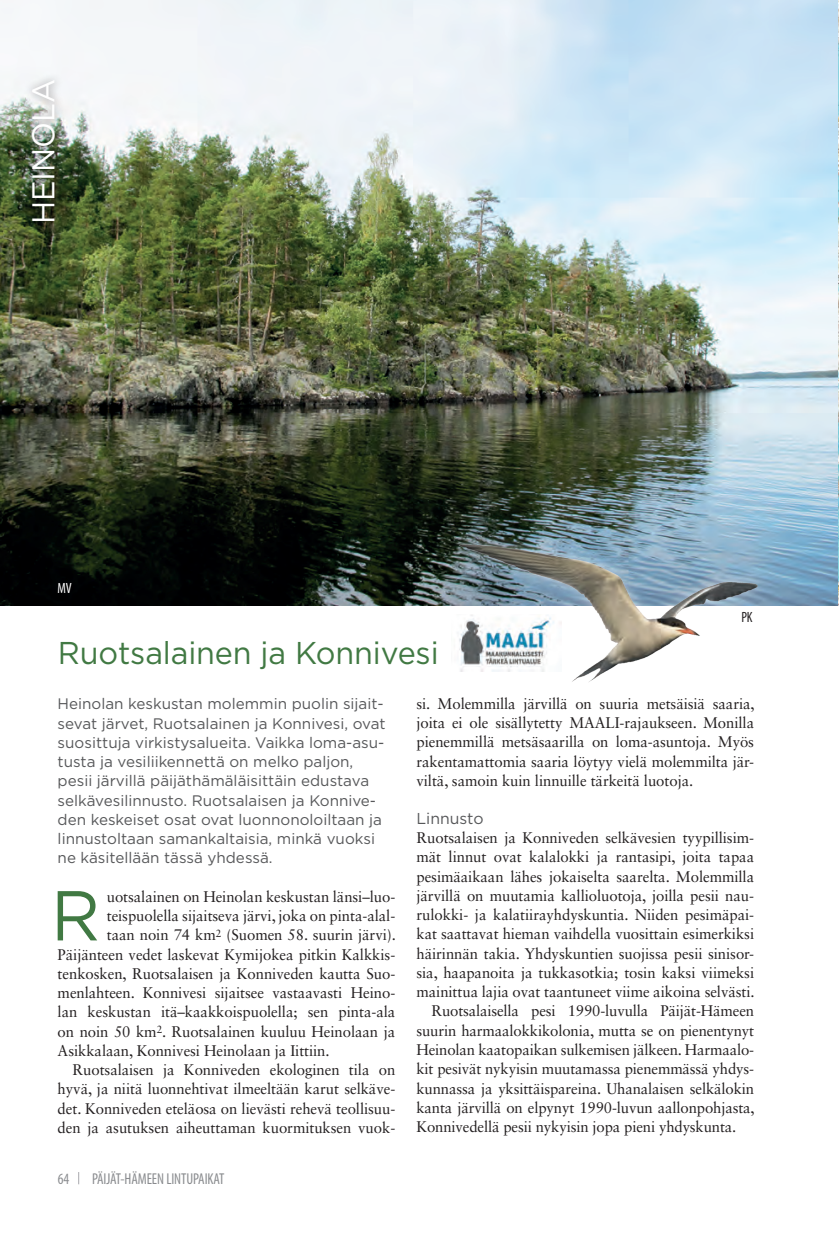
<style>
.page{position:relative;width:839px;height:1241px;background:#fff}
.page>*{position:absolute;margin:0;border:0;box-sizing:border-box;transform-origin:0 0}
.t1{font:70.35px "Gotham";color:#417943}
.t2{font:31.5px "Gotham";letter-spacing:-.005em;color:#417943}
.t3{font:31.5px "Gotham";letter-spacing:-.005em;color:#fff}
.t4{font:condensed 15.75px "Myriad Pro";letter-spacing:-.005em;color:#8a8c8f;scale:.95 1}
.t5{font:15.75px "Gotham";color:#57585a}
.t6{font:15.4px/19.2px "Sabon LT Std";letter-spacing:-.005em;color:#231f20;text-align:justify}
.t7{font:15.22px/19.2px "Gotham";color:#57585a}
.t8{font:condensed 14.88px "Myriad Pro";color:#fff;scale:.95 1}
.t9{font:condensed 14.88px "Myriad Pro";color:#231f20;scale:.95 1}
</style>
<div class="page">
<svg style="left:78px;top:1172px;width:1px;height:12px"></svg>
<img style="left:0;top:0;width:839px;height:605px">
<div style="left:22px;top:72px;width:43px;height:158px;background:#231f20;opacity:.55"></div>
<img style="left:445px;top:515px;width:343px;height:167px">
<h2 class="t3" style="left:23px;top:224px;width:146px;rotate:-90deg">HEINOLA</h2>
<p class="t8" style="left:58px;top:579px;width:16px">MV</p>
<p class="t9" style="left:741px;top:608px;width:13px">PK</p>
<h2 class="t2" style="left:58px;top:633px;width:382px">Ruotsalainen ja Konnivesi</h2>
<p class="t6" style="left:416px;top:693px;width:340px">si. Molemmilla järvillä on suuria metsäisiä saaria, joita ei ole sisällytetty MAALI-rajaukseen. Monilla pienemmillä metsäsaarilla on loma-asuntoja. Myös rakentamattomia saaria löytyy vielä molemmilta jär&shy;viltä, samoin kuin linnuille tärkeitä luotoja.</p>
<p class="t5" style="left:416px;top:808px;width:68px">Linnusto</p>
<p class="t6" style="left:416px;top:828px;width:339px">Ruotsalaisen ja Konniveden selkävesien tyypillisim-</p>
<p class="t6" style="left:416px;top:847px;width:339px">mät linnut ovat kalalokki ja rantasipi, joita tapaa</p>
<p class="t6" style="left:416px;top:866px;width:339px">pesimäaikaan lähes jokaiselta saarelta. Molemmilla</p>
<p class="t6" style="left:416px;top:885px;width:339px">järvillä on muutamia kallioluotoja, joilla pesii nau-</p>
<p class="t6" style="left:416px;top:905px;width:339px">rulokki- ja kalatiirayhdyskuntia. Niiden pesimäpai-</p>
<p class="t6" style="left:416px;top:924px;width:339px">kat saattavat hieman vaihdella vuosittain esimerkiksi</p>
<p class="t6" style="left:416px;top:943px;width:339px">häirinnän takia. Yhdyskuntien suojissa pesii sinisor-</p>
<p class="t6" style="left:416px;top:962px;width:339px">sia, haapanoita ja tukkasotkia; tosin kaksi viimeksi</p>
<p class="t6" style="left:416px;top:982px;width:340px">mainittua lajia ovat taantuneet viime aikoina selvästi.</p>
<p class="t6" style="left:431px;top:1001px;width:324px">Ruotsalaisella pesi 1990-luvulla Päijät-Hämeen</p>
<p class="t6" style="left:416px;top:1020px;width:339px">suurin harmaalokkikolonia, mutta se on pienentynyt</p>
<p class="t6" style="left:416px;top:1039px;width:339px">Heinolan kaatopaikan sulkemisen jälkeen. Harmaalo-</p>
<p class="t6" style="left:416px;top:1059px;width:339px">kit pesivät nykyisin muutamassa pienemmässä yhdys-</p>
<p class="t6" style="left:416px;top:1078px;width:339px">kunnassa ja yksittäispareina. Uhanalaisen selkälokin</p>
<p class="t6" style="left:416px;top:1097px;width:340px">kanta järvillä on elpynyt 1990-luvun aallonpohjasta,</p>
<p class="t6" style="left:416px;top:1116px;width:321px">Konnivedellä pesii nykyisin jopa pieni yhdyskunta.</p>
<p class="t7" style="left:58px;top:694px;width:329px">Heinolan keskustan molemmin puolin sijait&shy;sevat järvet, Ruotsalainen ja Konnivesi, ovat suosittuja virkistysalueita. Vaikka loma-asu&shy;tusta ja vesiliikennettä on melko paljon, pesii järvillä päijäthämäläisittäin edustava selkävesilinnusto. Ruotsalaisen ja Konnive&shy;den keskeiset osat ovat luonnonoloiltaan ja linnustoltaan samankaltaisia, minkä vuoksi ne käsitellään tässä yhdessä.</p>
<h1 class="t1" style="left:51px;top:870px;width:51px">R</h1>
<p class="t6" style="left:107px;top:886px;width:290px">uotsalainen on Heinolan keskustan länsi–luo-</p>
<p class="t6" style="left:107px;top:906px;width:290px">teispuolella sijaitseva järvi, joka on pinta-alal-</p>
<p class="t6" style="left:107px;top:925px;width:290px">taan noin 74 km<sup>2</sup> (Suomen 58. suurin järvi).</p>
<p class="t6" style="left:58px;top:944px;width:339px">Päijänteen vedet laskevat Kymijokea pitkin Kalkkis-</p>
<p class="t6" style="left:58px;top:963px;width:339px">tenkosken, Ruotsalaisen ja Konniveden kautta Suo-</p>
<p class="t6" style="left:58px;top:983px;width:339px">menlahteen. Konnivesi sijaitsee vastaavasti Heino-</p>
<p class="t6" style="left:58px;top:1002px;width:339px">lan keskustan itä–kaakkoispuolella; sen pinta-ala</p>
<p class="t6" style="left:58px;top:1021px;width:339px">on noin 50 km<sup>2</sup>. Ruotsalainen kuuluu Heinolaan ja</p>
<p class="t6" style="left:58px;top:1040px;width:273px">Asikkalaan, Konnivesi Heinolaan ja Iittiin.</p>
<p class="t6" style="left:73px;top:1060px;width:324px">Ruotsalaisen ja Konniveden ekologinen tila on</p>
<p class="t6" style="left:58px;top:1079px;width:339px">hyvä, ja niitä luonnehtivat ilmeeltään karut selkäve-</p>
<p class="t6" style="left:58px;top:1098px;width:339px">det. Konniveden eteläosa on lievästi rehevä teollisuu-</p>
<p class="t6" style="left:58px;top:1117px;width:339px">den ja asutuksen aiheuttaman kuormituksen vuok-</p>
<p class="t4" style="left:58px;top:1169px;width:14px">64</p>
<p class="t4" style="left:92px;top:1169px;width:141px">PÄIJÄT-HÄMEEN LINTUPAIKAT</p>
</div>
